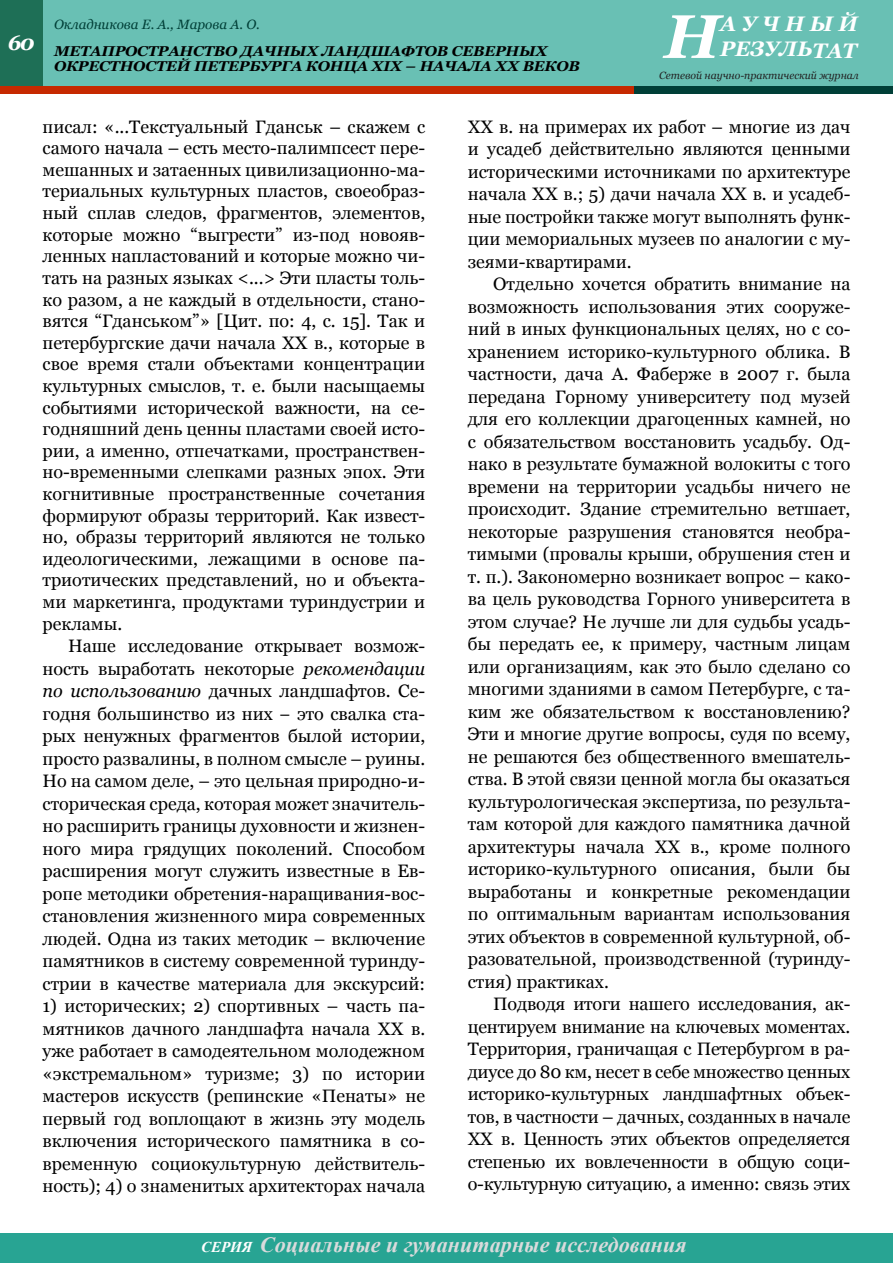
<style>
.page{position:relative;width:893px;height:1263px;background:#fff}
.page>*{position:absolute;margin:0;border:0;box-sizing:border-box;transform-origin:0 0}
.t1{font:italic 700 61.5px "Georgia";color:#fff}
.t2{font:italic 700 21.75px "Times New Roman";color:#dadbdc}
.t3{font:italic 700 21px/25.2px "Georgia";color:#fff}
.t4{font:18px/22.5px "Georgia";color:#000;text-align:justify}
.t5{font:italic 700 14.25px/15px "Georgia";letter-spacing:-.01em;color:#000;scale:1.05 1}
.t6{font:italic 13.5px "Georgia";color:#003f37}
.t7{font:italic 10.5px "Georgia";color:#222}
.s1{font-style:italic}
.s2{font-size:15px;color:#fff}
</style>
<div class="page">
<div style="left:0;top:0;width:893px;height:94px;background:#69c0b4"></div>
<div style="left:0;top:0;width:43px;height:90px;background:#1e6f56"></div>
<div style="left:0;top:86px;width:655px;height:8px;background:#c62900"></div>
<div style="left:634px;top:86px;width:259px;height:8px;background:#003f37"></div>
<div style="left:0;top:1233px;width:893px;height:30px;background:#28a493"></div>
<p class="t3" style="left:720px;top:11px;width:139px">АУЧНЫЙ<br>РЕЗУЛЬТАТ</p>
<p class="t7" style="left:659px;top:68px;width:201px">Сетевой научно-практический журнал</p>
<p class="t6" style="left:54px;top:15px;width:207px">Окладникова Е. А., Марова А. О.</p>
<h1 class="t1" style="left:664px;top:-3px;width:58px">Н</h1>
<p class="t5" style="left:54px;top:43px;width:502px;text-indent:-46px"><sup>60</sup> МЕТАПРОСТРАНСТВО ДАЧНЫХ ЛАНДШАФТОВ СЕВЕРНЫХ<br>ОКРЕСТНОСТЕЙ ПЕТЕРБУРГА КОНЦА XIX – НАЧАЛА XX ВЕКОВ</p>
<p class="t4" style="left:43px;top:116px;width:384px;line-height:21.6px">писал: «...Текстуальный Гданськ – скажем с самого начала – есть место-палимпсест пере&shy;мешанных и затаенных цивилизационно-ма&shy;териальных культурных пластов, своеобраз&shy;ный сплав следов, фрагментов, элементов, которые можно “выгрести” из-под новояв&shy;ленных напластований и которые можно чи&shy;тать на разных языках &lt;...&gt; Эти пласты толь&shy;ко разом, а не каждый в отдельности, стано&shy;вятся “Гданськом”» [Цит. по: 4, с. 15]. Так и петербургские дачи начала ХХ в., которые в свое время стали объектами концентрации культурных смыслов, т. е. были насыщаемы событиями исторической важности, на се&shy;годняшний день ценны пластами своей исто&shy;рии, а именно, отпечатками, пространствен&shy;но-временными слепками разных эпох. Эти когнитивные пространственные сочетания формируют образы территорий. Как извест&shy;но, образы территорий являются не только идеологическими, лежащими в основе па&shy;триотических представлений, но и объекта&shy;ми маркетинга, продуктами туриндустрии и рекламы.</p>
<p class="t4" style="left:43px;top:635px;width:384px;text-indent:26px">Наше исследование открывает возмож&shy;ность выработать некоторые <span class="s1">рекомендации по использованию</span> дачных ландшафтов. Се&shy;годня большинство из них − это свалка ста&shy;рых ненужных фрагментов былой истории, просто развалины, в полном смысле – руины.<br>Но на самом деле, – это цельная природно-и&shy;сторическая среда, которая может значитель&shy;но расширить границы духовности и жизнен&shy;ного мира грядущих поколений. Способом расширения могут служить известные в Ев&shy;ропе методики обретения-наращивания-вос&shy;становления жизненного мира современных людей. Одна из таких методик – включение памятников в систему современной туринду&shy;стрии в качестве материала для экскурсий:</p>
<p class="t4" style="left:43px;top:995px;width:384px">1) исторических; 2) спортивных – часть па&shy;мятников дачного ландшафта начала ХХ в. уже работает в самодеятельном молодежном «экстремальном» туризме; 3) по истории мастеров искусств (репинские «Пенаты» не первый год воплощают в жизнь эту модель включения исторического памятника в со&shy;временную социокультурную действитель&shy;ность); 4) о знаменитых архитекторах начала</p>
<p class="t4" style="left:468px;top:116px;width:384px">ХХ в. на примерах их работ – многие из дач и усадеб действительно являются ценными историческими источниками по архитектуре начала ХХ в.; 5) дачи начала ХХ в. и усадеб&shy;ные постройки также могут выполнять функ&shy;ции мемориальных музеев по аналогии с му&shy;зеями-квартирами.</p>
<p class="t4" style="left:468px;top:273px;width:384px;text-indent:26px">Отдельно хочется обратить внимание на возможность использования этих сооруже&shy;ний в иных функциональных целях, но с со&shy;хранением историко-культурного облика. В частности, дача А. Фаберже в 2007 г. была передана Горному университету под музей для его коллекции драгоценных камней, но с обязательством восстановить усадьбу. Од&shy;нако в результате бумажной волокиты с того времени на территории усадьбы ничего не происходит. Здание стремительно ветшает, некоторые разрушения становятся необра&shy;тимыми (провалы крыши, обрушения стен и т. п.). Закономерно возникает вопрос – како&shy;ва цель руководства Горного университета в этом случае? Не лучше ли для судьбы усадь&shy;бы передать ее, к примеру, частным лицам или организациям, как это было сделано со многими зданиями в самом Петербурге, с та&shy;ким же обязательством к восстановлению?<br>Эти и многие другие вопросы, судя по всему, не решаются без общественного вмешатель&shy;ства. В этой связи ценной могла бы оказаться культурологическая экспертиза, по результа&shy;там которой для каждого памятника дачной архитектуры начала ХХ в., кроме полного историко-культурного описания, были бы выработаны и конкретные рекомендации по оптимальным вариантам использования этих объектов в современной культурной, об&shy;разовательной, производственной (туринду&shy;стия) практиках.</p>
<p class="t4" style="left:468px;top:993px;width:384px;text-indent:26px">Подводя итоги нашего исследования, ак&shy;центируем внимание на ключевых моментах.<br>Территория, граничащая с Петербургом в ра&shy;диусе до 80 км, несет в себе множество ценных историко-культурных ландшафтных объек&shy;тов, в частности – дачных, созданных в начале ХХ в. Ценность этих объектов определяется степенью их вовлеченности в общую соци&shy;о-культурную ситуацию, а именно: связь этих</p>
<p class="t2" style="left:201px;top:1229px;width:487px"><span class="s2">СЕРИЯ</span> Социальные и гуманитарные исследования</p>
</div>
